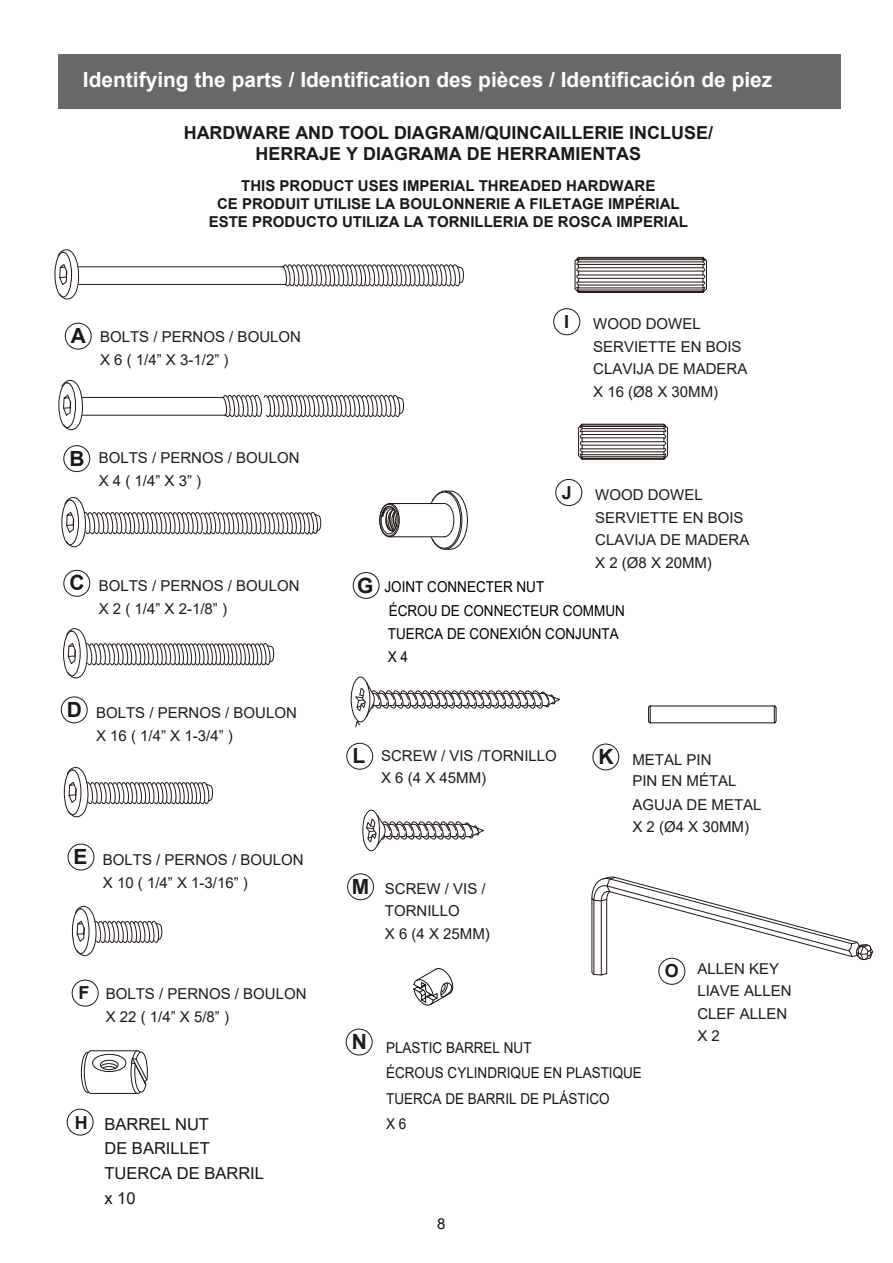
<style>
.page{position:relative;width:893px;height:1263px;background:#fff}
.page>*{position:absolute;margin:0;border:0;box-sizing:border-box;transform-origin:0 0}
.t1{font:700 21px "Arial";color:#1a1919}
.t2{font:700 21px "Arial";color:#1d1919}
.t3{font:700 20.85px "Arial";color:#fff}
.t4{font:700 20.85px "Arial";color:#1e191a}
.t5{font:700 18px/21.6px "Arial";color:#1d1819;text-align:center}
.t6{font:700 18px "Arial";color:#1e1b1c}
.t7{font:16.5px/24.8px "Arial";color:#141614}
.t8{font:15px/22.5px "Arial";color:#1e1b1c}
.t9{font:700 15px/18px "Arial";color:#1a1718;text-align:center}
.t10{font:15px/22.5px "Arial";color:#1e1b1c}
.t11{font:15px/25.5px "Arial";color:#141614;scale:.9 1}
.t12{font:15px/23.2px "Arial";color:#000;scale:.9 1}
.t13{font:15px "Arial";color:#100a0d}
.s1{font-weight:700;font-size:21px;color:#1a1919}
</style>
<div class="page">
<div style="left:72px;top:980px;width:27px;height:26px;border:1px solid #1d1819;border-radius:50%"></div>
<div style="left:658px;top:958px;width:27px;height:27px;border:1px solid #1d1819;border-radius:50%"></div>
<div style="left:553px;top:308px;width:27px;height:27px;border:1px solid #1d1819;border-radius:50%"></div>
<div style="left:58px;top:54px;width:783px;height:54px;background:#676968"></div>
<div style="left:592px;top:744px;width:27px;height:26px;border:1px solid #1d1919;border-radius:50%"></div>
<hr style="left:650px;top:722px;width:124px;height:1px;background:#0c0e0e">
<hr style="left:650px;top:706px;width:124px;height:1px;background:#0c0e0e">
<svg style="left:773px;top:705px;width:4px;height:19px"></svg>
<svg style="left:648px;top:705px;width:3px;height:19px"></svg>
<div style="left:353px;top:572px;width:26px;height:27px;border:1px solid #1a1819;border-radius:50%"></div>
<svg style="left:377px;top:490px;width:91px;height:90px"></svg>
<div style="left:65px;top:323px;width:27px;height:26px;border:1px solid #1a1919;border-radius:50%"></div>
<div style="left:63px;top:445px;width:27px;height:27px;border:1px solid #1a1919;border-radius:50%"></div>
<div style="left:63px;top:570px;width:27px;height:27px;border:1px solid #1a1919;border-radius:50%"></div>
<div style="left:67px;top:1109px;width:26px;height:26px;border:1px solid #1a1919;border-radius:50%"></div>
<svg style="left:81px;top:1052px;width:13px;height:40px"></svg>
<div style="left:81px;top:1052px;width:13px;height:41px;border:1px solid #1a1919;border-radius:50%"></div>
<svg style="left:84px;top:1050px;width:64px;height:44px"></svg>
<div style="left:346px;top:743px;width:27px;height:26px;border:1px solid #1e191a;border-radius:50%"></div>
<div style="left:347px;top:873px;width:27px;height:27px;border:1px solid #1e191a;border-radius:50%"></div>
<div style="left:346px;top:1029px;width:26px;height:26px;border:1px solid #1e191a;border-radius:50%"></div>
<svg style="left:413px;top:968px;width:41px;height:38px"></svg>
<div style="left:61px;top:696px;width:27px;height:27px;border:1px solid #1a1919;border-radius:50%"></div>
<div style="left:68px;top:844px;width:26px;height:26px;border:1px solid #1a1919;border-radius:50%"></div>
<div style="left:555px;top:479px;width:27px;height:27px;border:1px solid #1d1819;border-radius:50%"></div>
<svg style="left:61px;top:380px;width:22px;height:50px"></svg>
<div style="left:59px;top:382px;width:17px;height:46px;border:1px solid #231815;border-radius:50%"></div>
<hr style="left:82px;top:397px;width:142px;height:1px;background:#231815">
<hr style="left:83px;top:415px;width:143px;height:1px;background:#231815">
<svg style="left:221px;top:394px;width:183px;height:23px"></svg>
<svg style="left:75px;top:905px;width:88px;height:51px"></svg>
<div style="left:72px;top:908px;width:17px;height:46px;border:1px solid #231815;border-radius:50%"></div>
<div style="left:64px;top:770px;width:17px;height:45px;border:1px solid #231815;border-radius:50%"></div>
<svg style="left:66px;top:767px;width:147px;height:50px"></svg>
<div style="left:61px;top:500px;width:18px;height:45px;border:1px solid #231815;border-radius:50%"></div>
<svg style="left:574px;top:256px;width:6px;height:37px"></svg>
<hr style="left:579px;top:275px;width:124px;height:1px;background:#231815">
<hr style="left:579px;top:278px;width:124px;height:1px;background:#231815">
<svg style="left:702px;top:256px;width:5px;height:37px"></svg>
<hr style="left:579px;top:271px;width:124px;height:1px;background:#231815">
<hr style="left:579px;top:267px;width:124px;height:1px;background:#231815">
<hr style="left:579px;top:282px;width:124px;height:1px;background:#231815">
<hr style="left:579px;top:285px;width:124px;height:1px;background:#231815">
<hr style="left:579px;top:264px;width:124px;height:1px;background:#231815">
<hr style="left:579px;top:261px;width:124px;height:1px;background:#231815">
<hr style="left:579px;top:287px;width:124px;height:1px;background:#231815">
<hr style="left:579px;top:290px;width:124px;height:1px;background:#231815">
<hr style="left:579px;top:259px;width:124px;height:1px;background:#231815">
<hr style="left:579px;top:258px;width:124px;height:1px;background:#231815">
<hr style="left:579px;top:291px;width:124px;height:1px;background:#231815">
<hr style="left:579px;top:257px;width:124px;height:1px;background:#231815">
<hr style="left:579px;top:292px;width:124px;height:1px;background:#231815">
<svg style="left:578px;top:423px;width:5px;height:37px"></svg>
<hr style="left:582px;top:441px;width:82px;height:1px;background:#231815">
<hr style="left:582px;top:445px;width:82px;height:1px;background:#231815">
<svg style="left:663px;top:423px;width:5px;height:37px"></svg>
<hr style="left:582px;top:437px;width:82px;height:1px;background:#231815">
<hr style="left:582px;top:434px;width:82px;height:1px;background:#231815">
<hr style="left:582px;top:448px;width:82px;height:1px;background:#231815">
<hr style="left:582px;top:451px;width:82px;height:1px;background:#231815">
<hr style="left:582px;top:431px;width:82px;height:1px;background:#231815">
<hr style="left:582px;top:428px;width:82px;height:1px;background:#231815">
<hr style="left:582px;top:454px;width:82px;height:1px;background:#231815">
<hr style="left:582px;top:456px;width:82px;height:1px;background:#231815">
<hr style="left:582px;top:426px;width:82px;height:1px;background:#231815">
<hr style="left:582px;top:425px;width:82px;height:1px;background:#231815">
<hr style="left:582px;top:458px;width:82px;height:1px;background:#231815">
<hr style="left:582px;top:424px;width:82px;height:1px;background:#231815">
<hr style="left:582px;top:459px;width:82px;height:1px;background:#231815">
<svg style="left:57px;top:249px;width:22px;height:51px"></svg>
<div style="left:55px;top:252px;width:17px;height:45px;border:1px solid #231815;border-radius:50%"></div>
<hr style="left:78px;top:266px;width:206px;height:1px;background:#231815">
<hr style="left:79px;top:284px;width:207px;height:1px;background:#231815">
<svg style="left:281px;top:264px;width:183px;height:23px"></svg>
<svg style="left:350px;top:676px;width:210px;height:52px"></svg>
<svg style="left:64px;top:497px;width:257px;height:51px"></svg>
<svg style="left:362px;top:809px;width:122px;height:42px"></svg>
<div style="left:63px;top:631px;width:18px;height:45px;border:1px solid #231815;border-radius:50%"></div>
<svg style="left:66px;top:628px;width:208px;height:51px"></svg>
<svg style="left:591px;top:876px;width:282px;height:100px"></svg>
<h2 class="t3" style="left:83px;top:65px;width:691px">Identifying the parts / Identification des pièces / Identificación de piez</h2>
<p class="t5" style="left:184px;top:122px;width:531px">HARDWARE AND TOOL DIAGRAM/QUINCAILLERIE INCLUSE/<br>HERRAJE Y DIAGRAMA DE HERRAMIENTAS</p>
<p class="t9" style="left:209px;top:177px;width:481px">THIS PRODUCT USES IMPERIAL THREADED HARDWARE<br>CE PRODUIT UTILISE LA BOULONNERIE A FILETAGE IMPÉRIAL<br>ESTE PRODUCTO UTILIZA LA TORNILLERIA DE ROSCA IMPERIAL</p>
<h1 class="t1" style="left:71px;top:321px;width:17px">A</h1>
<p class="t8" style="left:100px;top:326px;width:202px">BOLTS / PERNOS / BOULON<br>X 6 ( 1/4” X 3-1/2” )</p>
<h1 class="t1" style="left:69px;top:443px;width:17px">B</h1>
<p class="t8" style="left:99px;top:447px;width:202px">BOLTS / PERNOS / BOULON<br>X 4 ( 1/4” X 3” )</p>
<h1 class="t1" style="left:69px;top:568px;width:17px">C</h1>
<p class="t8" style="left:99px;top:575px;width:202px">BOLTS / PERNOS / BOULON<br>X 2 ( 1/4” X 2-1/8” )</p>
<p class="t8" style="left:96px;top:701px;width:202px;text-indent:-29px"><span class="s1">D</span> BOLTS / PERNOS / BOULON<br>X 16 ( 1/4” X 1-3/4” )</p>
<p class="t8" style="left:103px;top:848px;width:202px;text-indent:-29px"><span class="s1">E</span> BOLTS / PERNOS / BOULON<br>X 10 ( 1/4” X 1-3/16” )</p>
<p class="t5" style="left:78px;top:982px;width:12px">F</p>
<p class="t8" style="left:106px;top:982px;width:202px">BOLTS / PERNOS / BOULON<br>X 22 ( 1/4” X 5/8” )</p>
<p class="t5" style="left:564px;top:311px;width:6px">I</p>
<p class="t10" style="left:593px;top:313px;width:156px">WOOD DOWEL<br>SERVIETTE EN BOIS<br>CLAVIJA DE MADERA</p>
<p class="t8" style="left:593px;top:380px;width:127px">X 16 (Ø8 X 30MM)</p>
<h1 class="t2" style="left:357px;top:570px;width:18px">G</h1>
<p class="t5" style="left:562px;top:482px;width:11px">J</p>
<p class="t10" style="left:595px;top:484px;width:156px">WOOD DOWEL<br>SERVIETTE EN BOIS<br>CLAVIJA DE MADERA</p>
<p class="t8" style="left:595px;top:551px;width:118px">X 2 (Ø8 X 20MM)</p>
<p class="t12" style="left:384px;top:575px;width:269px">JOINT CONNECTER NUT<br>ÉCROU DE CONNECTEUR COMMUN<br>TUERCA DE CONEXIÓN CONJUNTA</p>
<h2 class="t4" style="left:352px;top:741px;width:14px">L</h2>
<p class="t8" style="left:381px;top:744px;width:177px">SCREW / VIS /TORNILLO<br>X 6 (4 X 45MM)</p>
<h1 class="t2" style="left:598px;top:742px;width:17px">K</h1>
<p class="t8" style="left:632px;top:749px;width:106px;line-height:21px">METAL PIN<br>PIN EN MÉTAL</p>
<p class="t8" style="left:632px;top:793px;width:131px">AGUJA DE METAL<br>X 2 (Ø4 X 30MM)</p>
<h2 class="t4" style="left:352px;top:872px;width:19px">M</h2>
<p class="t8" style="left:385px;top:877px;width:106px">SCREW / VIS /<br>TORNILLO<br>X 6 (4 X 25MM)</p>
<h2 class="t4" style="left:352px;top:1027px;width:17px">N</h2>
<p class="t11" style="left:386px;top:1035px;width:286px">PLASTIC BARREL NUT<br>ÉCROUS CYLINDRIQUE EN PLASTIQUE<br>TUERCA DE BARRIL DE PLÁSTICO</p>
<p class="t5" style="left:665px;top:960px;width:15px">O</p>
<p class="t8" style="left:697px;top:957px;width:96px">ALLEN KEY<br>LIAVE ALLEN<br>CLEF ALLEN<br>X 2</p>
<p class="t6" style="left:75px;top:1110px;width:14px">H</p>
<p class="t7" style="left:104px;top:1111px;width:106px">BARREL NUT</p>
<p class="t11" style="left:386px;top:1111px;width:24px">X 6</p>
<p class="t7" style="left:104px;top:1136px;width:161px">DE BARILLET<br>TUERCA DE BARRIL x 10</p>
<p class="t13" style="left:437px;top:1213px;width:10px">8</p>
</div>
